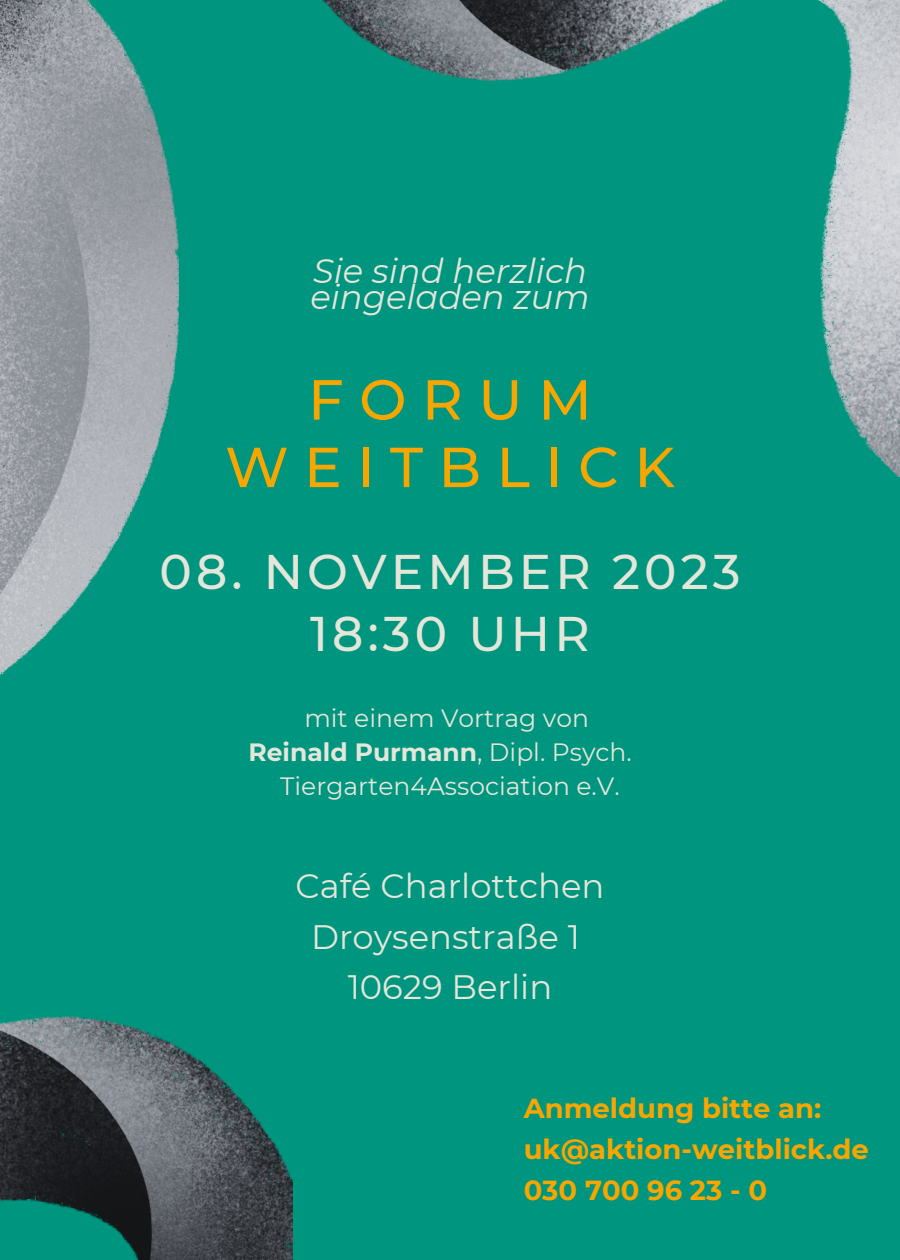
<style>
.page{position:relative;width:900px;height:1260px;background:#00957e}
.page>*{position:absolute;margin:0;border:0;box-sizing:border-box;transform-origin:0 0}
.t1{font:500 56.25px/67.5px "Montserrat";letter-spacing:.275em;color:#f7a600;text-align:center}
.t2{font:500 48.5px "Montserrat";letter-spacing:.085em;color:#e5e6da}
.t3{font:33.75px/50.5px "Montserrat";color:#e5e6da;text-align:center}
.t4{font:italic 33.75px/26.2px "Montserrat";color:#e5e6da}
.t5{font:700 27.5px "Montserrat";color:#f7a600}
.t6{font:25px/33.8px "Montserrat";color:#e5e6da}
.s1{font-weight:700}
</style>
<div class="page">
<img style="left:322px;top:0;width:578px;height:476px">
<img style="left:0;top:1015px;width:292px;height:245px">
<img style="left:0;top:0;width:179px;height:677px">
<p class="t4" style="left:310px;top:257px;width:281px">Sie sind herzlich eingeladen zum</p>
<p class="t1" style="left:225px;top:366px;width:451px">FORUM<br>WEITBLICK</p>
<p class="t2" style="left:160px;top:542px;width:582px">08. NOVEMBER 2023</p>
<p class="t2" style="left:310px;top:604px;width:281px">18:30 UHR</p>
<p class="t6" style="left:304px;top:701px;width:286px">mit einem Vortrag von</p>
<p class="t6" style="left:280px;top:735px;width:353px;text-indent:-32px"><span class="s1">Reinald Purmann</span>, Dipl. Psych.<br>Tiergarten4Association e.V.</p>
<p class="t3" style="left:295px;top:861px;width:310px">Café Charlottchen<br>Droysenstraße 1</p>
<p class="t3" style="left:348px;top:962px;width:206px">10629 Berlin</p>
<p class="t5" style="left:524px;top:1091px;width:299px">Anmeldung bitte an:</p>
<p class="t5" style="left:524px;top:1132px;width:347px">uk@aktion-weitblick.de</p>
<p class="t5" style="left:524px;top:1173px;width:245px">030 700 96 23 - 0</p>
</div>
